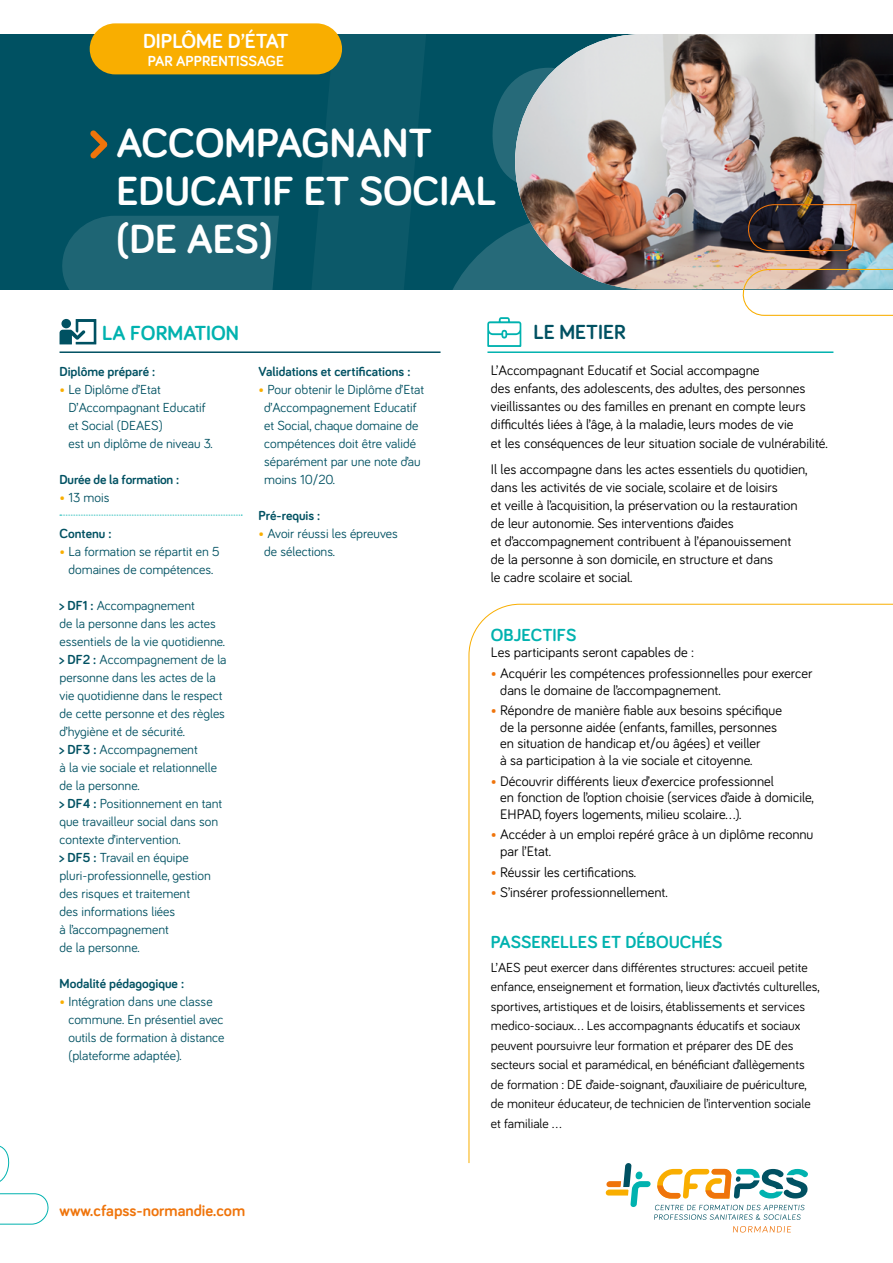
<style>
.page{position:relative;width:893px;height:1263px;background:#fff}
.page>*{position:absolute;margin:0;border:0;box-sizing:border-box;transform-origin:0 0}
.t1{font:700 42px/48px "Bariol";color:#fff}
.t2{font:700 21px "Bariol";color:#fff}
.t3{font:700 21px "Bariol";color:#00b2af}
.t4{font:700 21px "Bariol";color:#005162}
.t5{font:700 18px "Bariol";color:#00b2af}
.t6{font:700 16.5px "Bariol";color:#ef740b}
.t7{font:700 15px "Bariol";color:#fff}
.t8{font:14.25px/16.5px "Bariol";color:#000}
.t9{font:13.5px/18px "Bariol";color:#005162}
.t10{font:13.5px/19.5px "Bariol";color:#000}
.t11{font:700 13.5px "Bariol";color:#005162}
.s1{color:#f9ae00}
.s2{font-weight:700}
.s3{color:#ef740b}
</style>
<div class="page">
<div style="left:0;top:34px;width:893px;height:255px;background:#005162"></div>
<svg style="left:55px;top:216px;width:224px;height:74px;background:#1b6372"></svg>
<svg style="left:433px;top:229px;width:283px;height:124px"></svg>
<svg style="left:310px;top:26px;width:123px;height:264px"></svg>
<svg style="left:492px;top:80px;width:23px;height:101px"></svg>
<svg style="left:0;top:1193px;width:49px;height:32px"></svg>
<svg style="left:0;top:1145px;width:9px;height:37px"></svg>
<svg style="left:733px;top:1226px;width:58px;height:6px"></svg>
<svg style="left:605px;top:1164px;width:203px;height:56px"></svg>
<svg style="left:468px;top:603px;width:425px;height:561px"></svg>
<svg style="left:60px;top:515px;width:182px;height:1px"></svg>
<hr style="left:488px;top:351px;width:345px;height:2px;background:#00b2af">
<hr style="left:60px;top:351px;width:380px;height:2px;background:#005162">
<svg style="left:90px;top:130px;width:18px;height:29px"></svg>
<div style="left:90px;top:23px;width:252px;height:51px;background:#f9ae00;border-radius:26px"></div>
<img style="left:515px;top:34px;width:378px;height:255px">
<img style="left:744px;top:203px;width:113px;height:49px">
<svg style="left:739px;top:268px;width:154px;height:48px"></svg>
<svg style="left:487px;top:317px;width:34px;height:30px"></svg>
<svg style="left:59px;top:319px;width:329px;height:34px"></svg>
<div style="left:61px;top:319px;width:10px;height:9px;background:#005162;border-radius:50%"></div>
<h2 class="t2" style="left:143px;top:27px;width:147px">DIPLÔME D’ÉTAT</h2>
<p class="t7" style="left:148px;top:51px;width:137px">PAR APPRENTISSAGE</p>
<h1 class="t1" style="left:116px;top:117px;width:381px">ACCOMPAGNANT<br>EDUCATIF ET SOCIAL (DE AES)</h1>
<h2 class="t3" style="left:102px;top:318px;width:138px">LA FORMATION</h2>
<p class="t11" style="left:60px;top:362px;width:97px">Diplôme préparé :</p>
<p class="t9" style="left:68px;top:380px;width:146px;text-indent:-9px"><span class="s1">•</span> Le Diplôme d’Etat<br>D’Accompagnant Educatif et Social (DEAES)<br>est un diplôme de niveau 3.</p>
<p class="t11" style="left:60px;top:470px;width:121px">Durée de la formation :</p>
<p class="t9" style="left:60px;top:488px;width:51px"><span class="s1">•</span> 13 mois</p>
<p class="t11" style="left:60px;top:524px;width:53px">Contenu :</p>
<p class="t9" style="left:60px;top:542px;width:162px;text-align:center"><span class="s1">•</span> La formation se répartit en 5 domaines de compétences.</p>
<p class="t9" style="left:60px;top:595px;width:169px"><span class="s2">&gt; DF1 :</span> Accompagnement<br>de la personne dans les actes essentiels de la vie quotidienne. <span class="s2">&gt; DF2 :</span> Accompagnement de la personne dans les actes de la vie quotidienne dans le respect de cette personne et des règles d’hygiène et de sécurité.<br><span class="s2">&gt; DF3 :</span> Accompagnement<br>à la vie sociale et relationnelle de la personne.<br><span class="s2">&gt; DF4 :</span> Positionnement en tant que travailleur social dans son contexte d’intervention.<br><span class="s2">&gt; DF5 :</span> Travail en équipe pluri-professionnelle, gestion des risques et traitement<br>des informations liées<br>à l’accompagnement<br>de la personne.</p>
<p class="t11" style="left:60px;top:974px;width:126px">Modalité pédagogique :</p>
<p class="t9" style="left:68px;top:991px;width:158px;text-indent:-9px"><span class="s1">•</span> Intégration dans une classe commune. En présentiel avec outils de formation à distance (plateforme adaptée).</p>
<p class="t11" style="left:259px;top:362px;width:153px">Validations et certifications :</p>
<p class="t9" style="left:264px;top:379px;width:162px;text-indent:-6px"><span class="s1">•</span> Pour obtenir le Diplôme d’Etat d’Accompagnement Educatif et Social, chaque domaine de compétences doit être validé séparément par une note d’au moins 10/20.</p>
<p class="t11" style="left:259px;top:506px;width:63px">Pré-requis :</p>
<p class="t9" style="left:264px;top:523px;width:135px;text-indent:-6px"><span class="s1">•</span> Avoir réussi les épreuves de sélections.</p>
<p class="t6" style="left:60px;top:1199px;width:187px">www.cfapss-normandie.com</p>
<h2 class="t4" style="left:533px;top:317px;width:94px">LE METIER</h2>
<p class="t8" style="left:491px;top:360px;width:338px;line-height:18.3px">L’Accompagnant Educatif et Social accompagne<br>des enfants, des adolescents, des adultes, des personnes vieillissantes ou des familles en prenant en compte leurs difficultés liées à l’âge, à la maladie, leurs modes de vie<br>et les conséquences de leur situation sociale de vulnérabilité.</p>
<p class="t8" style="left:491px;top:460px;width:318px;line-height:18px">Il les accompagne dans les actes essentiels du quotidien, dans les activités de vie sociale, scolaire et de loisirs<br>et veille à l’acquisition, la préservation ou la restauration de leur autonomie. Ses interventions d’aides<br>et d’accompagnement contribuent à l’épanouissement de la personne à son domicile, en structure et dans<br>le cadre scolaire et social.</p>
<p class="t5" style="left:491px;top:622px;width:87px">OBJECTIFS</p>
<p class="t8" style="left:491px;top:644px;width:204px">Les participants seront capables de :</p>
<p class="t8" style="left:500px;top:664px;width:314px;text-indent:-9px"><span class="s3">•</span> Acquérir les compétences professionnelles pour exercer dans le domaine de l’accompagnement.</p>
<p class="t8" style="left:500px;top:702px;width:283px;text-indent:-9px"><span class="s3">•</span> Répondre de manière fiable aux besoins spécifique de la personne aidée (enfants, familles, personnes en situation de handicap et/ou âgées) et veiller<br>à sa participation à la vie sociale et citoyenne.</p>
<p class="t8" style="left:500px;top:772px;width:315px;text-indent:-9px"><span class="s3">•</span> Découvrir différents lieux d’exercice professionnel<br>en fonction de l’option choisie (services d’aide à domicile,<br>EHPAD, foyers logements, milieu scolaire…).</p>
<p class="t8" style="left:500px;top:826px;width:315px;text-indent:-9px"><span class="s3">•</span> Accéder à un emploi repéré grâce à un diplôme reconnu par l’Etat.</p>
<p class="t8" style="left:491px;top:863px;width:147px"><span class="s3">•</span> Réussir les certifications.</p>
<p class="t8" style="left:491px;top:884px;width:178px"><span class="s3">•</span> S’insérer professionnellement.</p>
<p class="t5" style="left:491px;top:929px;width:233px">PASSERELLES ET DÉBOUCHÉS</p>
<p class="t10" style="left:491px;top:957px;width:330px">L’AES peut exercer dans différentes structures: accueil petite enfance, enseignement et formation, lieux d’activtés culturelles, sportives, artistiques et de loisirs, établissements et services medico-sociaux… Les accompagnants éducatifs et sociaux peuvent poursuivre leur formation et préparer des DE des secteurs social et paramédical, en bénéficiant d’allègements de formation : DE d’aide-soignant, d’auxiliaire de puériculture, de moniteur éducateur, de technicien de l’intervention sociale et familiale ...</p>
</div>
